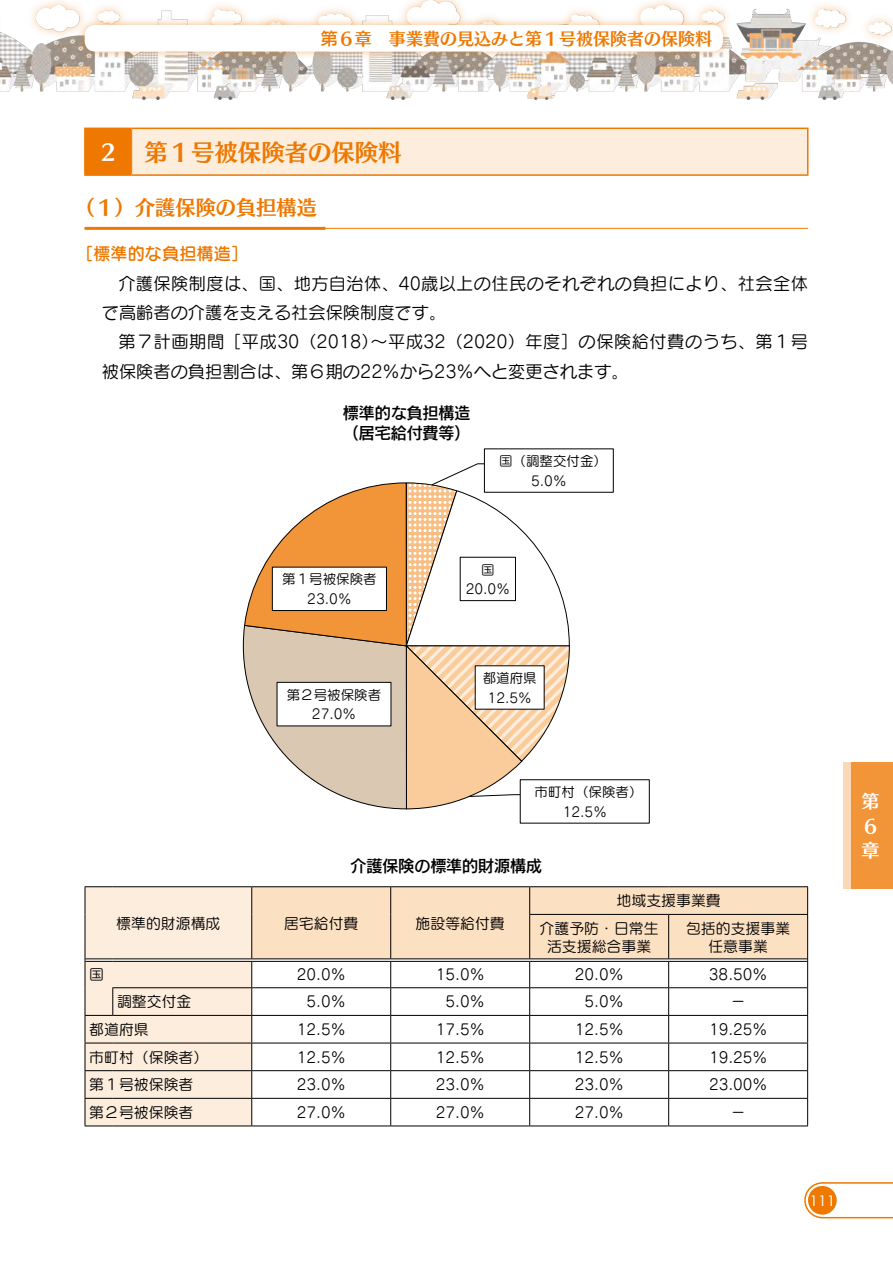
<style>
.page{position:relative;width:893px;height:1263px;background:#fff}
.page>*{position:absolute;margin:0;border:0;box-sizing:border-box;transform-origin:0 0}
.t1{font:23.4px "Skip Std B";color:#ee7800}
.t2{font:20.25px "Skip Std B";color:#ee7800}
.t3{font:18px/24.5px "Skip Std B";color:#fff}
.t4{font:17.25px/29.4px "Seurat Pro N M";color:#000}
.t5{font:17.25px/29.4px "Seurat Pro N M";letter-spacing:.025em;color:#000}
.t6{font:17.25px "Seurat Pro DB";color:#ee7800}
.t7{font:16.95px "Skip Std B";color:#ee7800}
.t8{font:15.9px/20.2px "New Rodin Pro N DB";color:#000}
.t9{font:14.85px/27.6px "Seurat Pro N M";color:#000}
.t10{font:13.95px "Futura";color:#fff}
.t11{font:13.5px/19.5px "Seurat Pro N M";color:#000;text-align:center}
.s1{font-family:"Shin Go Pro";font-weight:500}
.s2{font-size:21.3px;color:#fff}
</style>
<div class="page">
<div style="left:850px;top:762px;width:43px;height:127px;background:#f29539"></div>
<div style="left:843px;top:762px;width:7px;height:127px;background:#fbd9b6"></div>
<img style="left:0;top:48px;width:893px;height:52px">
<img style="left:0;top:0;width:245px;height:48px">
<svg style="left:35px;top:5px;width:46px;height:27px"></svg>
<svg style="left:210px;top:9px;width:32px;height:8px"></svg>
<svg style="left:97px;top:10px;width:23px;height:7px"></svg>
<img style="left:318px;top:5px;width:575px;height:43px">
<svg style="left:814px;top:9px;width:32px;height:19px"></svg>
<svg style="left:868px;top:22px;width:23px;height:13px"></svg>
<hr style="left:85px;top:228px;width:723px;height:1px;background:#ee7800">
<hr style="left:85px;top:227px;width:240px;height:3px;background:#ee7800">
<div style="left:85px;top:128px;width:47px;height:47px;background:#ee7800"></div>
<div style="left:132px;top:128px;width:676px;height:47px;background:#fdeddc"></div>
<hr style="left:84px;top:128px;width:48px;height:1px;background:#ee7800">
<hr style="left:84px;top:129px;width:2px;height:45px;background:#ee7800">
<hr style="left:132px;top:128px;width:676px;height:1px;background:#ee7800">
<hr style="left:807px;top:129px;width:1px;height:45px;background:#ee7800">
<hr style="left:84px;top:174px;width:48px;height:2px;background:#ee7800">
<hr style="left:132px;top:174px;width:676px;height:2px;background:#ee7800">
<svg style="left:243px;top:463px;width:327px;height:347px"></svg>
<div style="left:484px;top:449px;width:129px;height:43px;background:#fff"></div>
<div style="left:460px;top:557px;width:55px;height:44px;background:#fff"></div>
<div style="left:460px;top:557px;width:56px;height:44px;border:1px solid #000"></div>
<div style="left:475px;top:666px;width:69px;height:43px;background:#fff"></div>
<div style="left:520px;top:780px;width:129px;height:43px;background:#fff"></div>
<div style="left:277px;top:682px;width:114px;height:44px;background:#fff"></div>
<div style="left:277px;top:682px;width:114px;height:44px;border:1px solid #000"></div>
<div style="left:272px;top:567px;width:114px;height:43px;background:#fff"></div>
<div style="left:272px;top:567px;width:115px;height:44px;border:1px solid #000"></div>
<svg style="left:85px;top:886px;width:723px;height:240px"></svg>
<hr style="left:113px;top:958px;width:139px;height:1px;background:#000">
<hr style="left:113px;top:961px;width:139px;height:1px;background:#000">
<hr style="left:252px;top:958px;width:139px;height:1px;background:#000">
<hr style="left:252px;top:961px;width:139px;height:1px;background:#000">
<hr style="left:391px;top:958px;width:139px;height:1px;background:#000">
<hr style="left:391px;top:961px;width:139px;height:1px;background:#000">
<hr style="left:530px;top:958px;width:139px;height:1px;background:#000">
<hr style="left:530px;top:961px;width:139px;height:1px;background:#000">
<hr style="left:669px;top:958px;width:138px;height:1px;background:#000">
<hr style="left:669px;top:961px;width:138px;height:1px;background:#000">
<svg style="left:804px;top:1182px;width:89px;height:37px"></svg>
<div style="left:76px;top:17px;width:655px;height:43px;background:#ee7800;opacity:.5"></div>
<div style="left:85px;top:25px;width:638px;height:27px;background:#fff;border-radius:10px"></div>
<svg style="left:314px;top:13px;width:60px;height:12px"></svg>
<svg style="left:387px;top:0;width:337px;height:64px"></svg>
<p class="t7" style="left:321px;top:26px;width:393px"><span class="s1">第</span>６章　事業費の見込みと第１号被保険者の保険料</p>
<h1 class="t1" style="left:98px;top:134px;width:306px"><span class="s2">２</span> 第１号被保険者の保険料</h1>
<h2 class="t2" style="left:75px;top:192px;width:244px">（１）介護保険の負担構造</h2>
<p class="t6" style="left:76px;top:242px;width:174px">［標準的な負担構造］</p>
<p class="t5" style="left:102px;top:268px;width:707px;text-indent:16px">介護保険制度は、国、地方自治体、40歳以上の住民のそれぞれの負担により、社会全体で高齢者の介護を支える社会保険制度です。</p>
<p class="t4" style="left:102px;top:327px;width:708px;text-indent:16px">第７計画期間［平成30（2018）～平成32（2020）年度］の保険給付費のうち、第１号被保険者の負担割合は、第６期の22％から23％へと変更されます。</p>
<p class="t8" style="left:343px;top:401px;width:129px">標準的な負担構造（居宅給付費等）</p>
<p class="t11" style="left:531px;top:451px;width:77px;text-align:left;text-indent:-32px">国（調整交付金）<br>5.0%</p>
<p class="t11" style="left:282px;top:569px;width:96px">第１号被保険者<br>23.0%</p>
<p class="t11" style="left:287px;top:684px;width:96px">第２号被保険者<br>27.0%</p>
<p class="t11" style="left:466px;top:559px;width:46px">国<br>20.0%</p>
<p class="t11" style="left:483px;top:668px;width:55px">都道府県<br>12.5%</p>
<p class="t11" style="left:535px;top:782px;width:109px">市町村（保険者）<br>12.5%</p>
<p class="t8" style="left:351px;top:854px;width:193px">介護保険の標準的財源構成</p>
<p class="t9" style="left:116px;top:909px;width:106px">標準的財源構成</p>
<p class="t9" style="left:284px;top:909px;width:76px">居宅給付費</p>
<p class="t9" style="left:416px;top:909px;width:91px">施設等給付費</p>
<p class="t9" style="left:540px;top:886px;width:183px;text-indent:77px">地域支援事業費介護予防・日常生</p>
<p class="t9" style="left:547px;top:932px;width:106px">活支援総合事業</p>
<p class="t9" style="left:686px;top:919px;width:106px;line-height:18px;text-align:center">包括的支援事業任意事業</p>
<p class="t9" style="left:89px;top:960px;width:16px">国</p>
<p class="t9" style="left:297px;top:960px;width:50px">20.0％</p>
<p class="t9" style="left:436px;top:960px;width:50px">15.0％</p>
<p class="t9" style="left:575px;top:960px;width:50px">20.0％</p>
<p class="t9" style="left:709px;top:960px;width:60px">38.50％</p>
<p class="t9" style="left:117px;top:987px;width:76px">調整交付金</p>
<p class="t9" style="left:307px;top:987px;width:41px">5.0％</p>
<p class="t9" style="left:446px;top:987px;width:41px">5.0％</p>
<p class="t9" style="left:584px;top:987px;width:41px">5.0％</p>
<p class="t9" style="left:731px;top:987px;width:16px">－</p>
<p class="t9" style="left:89px;top:1015px;width:61px">都道府県</p>
<p class="t9" style="left:297px;top:1015px;width:50px">12.5％</p>
<p class="t9" style="left:436px;top:1015px;width:50px">17.5％</p>
<p class="t9" style="left:575px;top:1015px;width:50px">12.5％</p>
<p class="t9" style="left:709px;top:1015px;width:60px">19.25％</p>
<p class="t9" style="left:89px;top:1043px;width:121px">市町村（保険者）</p>
<p class="t9" style="left:297px;top:1043px;width:50px">12.5％</p>
<p class="t9" style="left:436px;top:1043px;width:50px">12.5％</p>
<p class="t9" style="left:575px;top:1043px;width:50px">12.5％</p>
<p class="t9" style="left:709px;top:1043px;width:60px">19.25％</p>
<p class="t9" style="left:89px;top:1070px;width:106px">第１号被保険者</p>
<p class="t9" style="left:297px;top:1070px;width:50px">23.0％</p>
<p class="t9" style="left:436px;top:1070px;width:50px">23.0％</p>
<p class="t9" style="left:575px;top:1070px;width:50px">23.0％</p>
<p class="t9" style="left:709px;top:1070px;width:60px">23.00％</p>
<p class="t9" style="left:89px;top:1098px;width:106px">第２号被保険者</p>
<p class="t9" style="left:297px;top:1098px;width:50px">27.0％</p>
<p class="t9" style="left:436px;top:1098px;width:50px">27.0％</p>
<p class="t9" style="left:575px;top:1098px;width:50px">27.0％</p>
<p class="t9" style="left:731px;top:1098px;width:16px">－</p>
<p class="t3" style="left:862px;top:789px;width:19px">第<br>６章</p>
<p class="t10" style="left:809px;top:1191px;width:27px">111</p>
</div>
